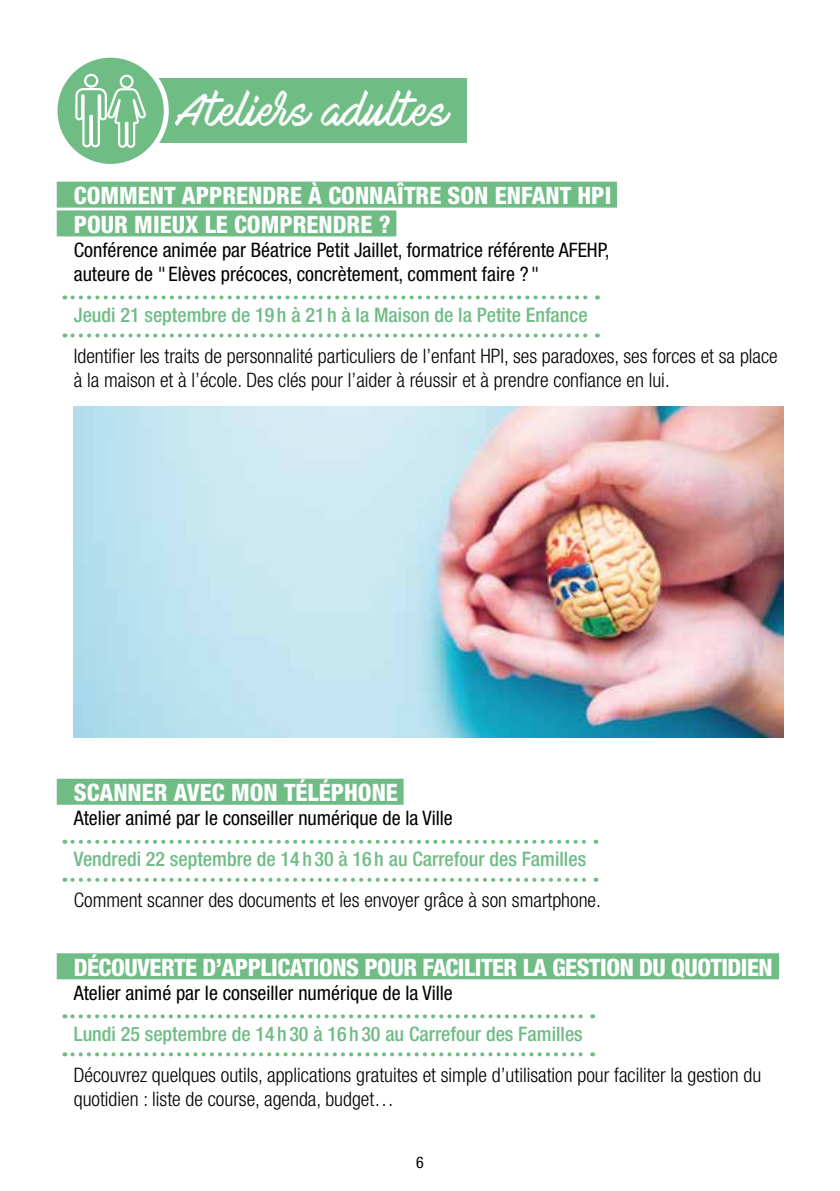
<style>
.page{position:relative;width:840px;height:1191px;background:#fff}
.page>*{position:absolute;margin:0;border:0;box-sizing:border-box;transform-origin:0 0}
.t1{font:40px "Mark My Words";letter-spacing:.02em;color:#fff}
.t2{font:800 condensed 24px/28.8px "Helvetica Neue LT Pro";color:#fff}
.t3{font:800 condensed 24px "Helvetica Neue LT Pro";letter-spacing:-.02em;color:#fff}
.t4{font:300 condensed 20px/24px "Helvetica Neue LT Pro";color:#000}
.t5{font:condensed 20px/24px "Helvetica Neue LT Pro";color:#000}
.t6{font:500 condensed 20px "Helvetica Neue LT Pro";color:#6fbc85}
.t7{font:condensed 16px "Helvetica Neue LT Pro";color:#000}
</style>
<div class="page">
<div style="left:57px;top:182px;width:559px;height:26px;background:#6fbc85"></div>
<div style="left:57px;top:210px;width:339px;height:26px;background:#6fbc85"></div>
<svg style="left:72px;top:295px;width:525px;height:4px"></svg>
<svg style="left:72px;top:333px;width:525px;height:4px"></svg>
<div style="left:57px;top:778px;width:346px;height:26px;background:#6fbc85"></div>
<svg style="left:72px;top:839px;width:524px;height:4px"></svg>
<svg style="left:72px;top:877px;width:524px;height:4px"></svg>
<div style="left:57px;top:953px;width:721px;height:26px;background:#6fbc85"></div>
<svg style="left:72px;top:1014px;width:520px;height:4px"></svg>
<svg style="left:72px;top:1052px;width:520px;height:4px"></svg>
<div style="left:103px;top:79px;width:363px;height:64px;background:#6fbc85"></div>
<svg style="left:55px;top:55px;width:111px;height:111px;fill:#6fbc85"></svg>
<svg style="left:74px;top:59px;width:73px;height:104px"></svg>
<div style="left:84px;top:74px;width:14px;height:14px;border:2px solid #fff;border-radius:50%"></div>
<div style="left:52px;top:53px;width:117px;height:116px;border:5px solid #fff;border-radius:50%"></div>
<img style="left:74px;top:407px;width:708px;height:330px">
<h1 class="t1" style="left:178px;top:89px;width:271px">Ateliers adultes</h1>
<p class="t2" style="left:74px;top:181px;width:538px">COMMENT APPRENDRE À CONNAÎTRE SON ENFANT HPI<br>POUR MIEUX LE COMPRENDRE ?</p>
<p class="t5" style="left:74px;top:238px;width:537px">Conférence animée par Béatrice Petit Jaillet, formatrice référente AFEHP, auteure de " Elèves précoces, concrètement, comment faire ? "</p>
<p class="t6" style="left:74px;top:303px;width:515px">Jeudi 21 septembre de 19 h à 21 h à la Maison de la Petite Enfance</p>
<p class="t4" style="left:74px;top:344px;width:705px">Identifier les traits de personnalité particuliers de l’enfant HPI, ses paradoxes, ses forces et sa place à la maison et à l’école. Des clés pour l’aider à réussir et à prendre confiance en lui.</p>
<p class="t2" style="left:74px;top:778px;width:325px">SCANNER AVEC MON TÉLÉPHONE</p>
<p class="t5" style="left:74px;top:806px;width:380px">Atelier animé par le conseiller numérique de la Ville</p>
<p class="t6" style="left:74px;top:847px;width:513px">Vendredi 22 septembre de 14 h 30 à 16 h au Carrefour des Familles</p>
<p class="t4" style="left:74px;top:888px;width:528px">Comment scanner des documents et les envoyer grâce à son smartphone.</p>
<p class="t3" style="left:74px;top:952px;width:700px">DÉCOUVERTE D’APPLICATIONS POUR FACILITER LA GESTION DU QUOTIDIEN</p>
<p class="t5" style="left:74px;top:980px;width:380px">Atelier animé par le conseiller numérique de la Ville</p>
<p class="t6" style="left:74px;top:1022px;width:510px">Lundi 25 septembre de 14 h 30 à 16 h 30 au Carrefour des Familles</p>
<p class="t4" style="left:74px;top:1062px;width:688px">Découvrez quelques outils, applications gratuites et simple d’utilisation pour faciliter la gestion du quotidien : liste de course, agenda, budget…</p>
<p class="t7" style="left:416px;top:1153px;width:9px">6</p>
</div>
